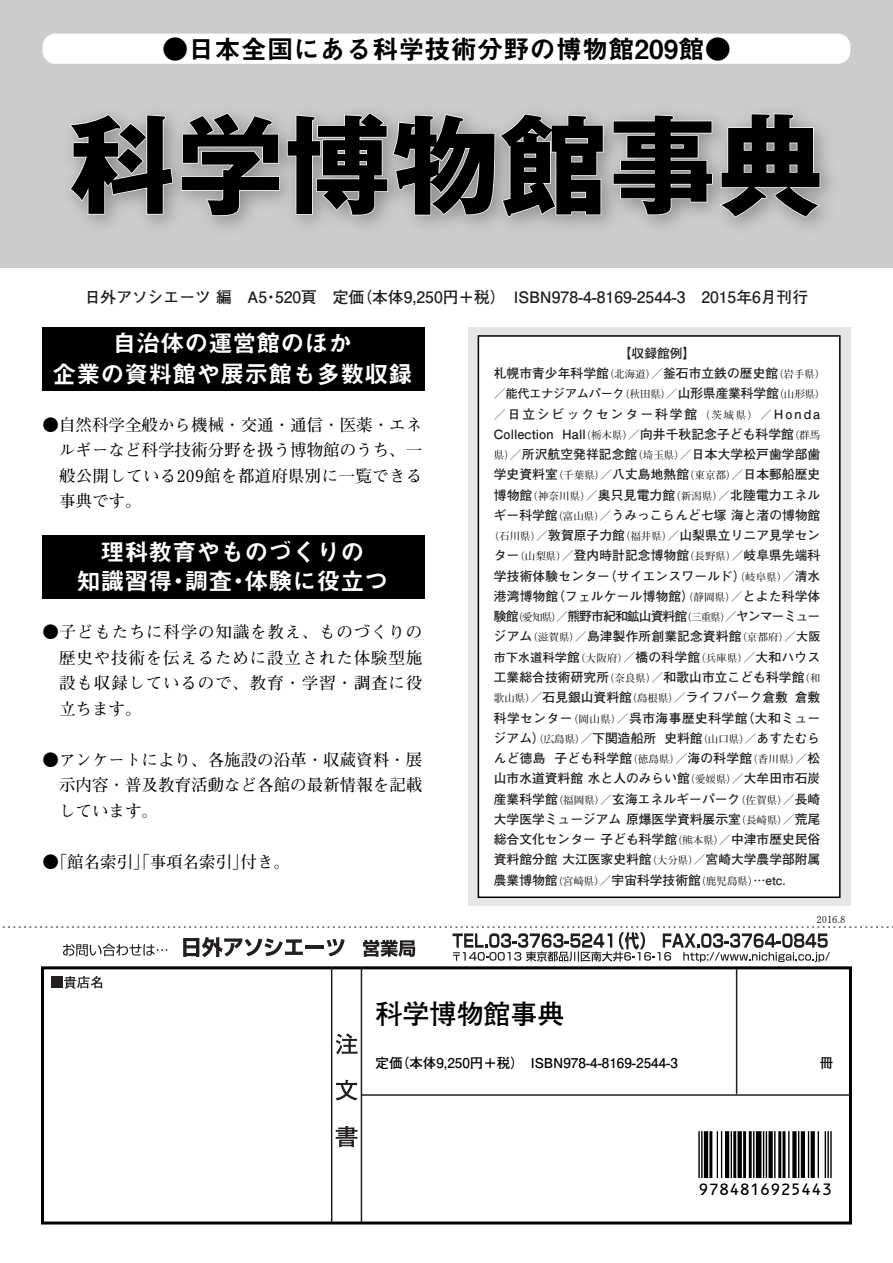
<style>
.page{position:relative;width:893px;height:1263px;background:#fff}
.page>*{position:absolute;margin:0;border:0;box-sizing:border-box;transform-origin:0 0}
.t1{font:700 108px "Gothic MB101 Pro";color:#000}
.t2{font:700 27px "Futo Go B101 Pro";color:#000}
.t3{font:26.25px "Midashi Go Pro MB31";color:#000}
.t4{font:24px/30.8px "Midashi Go Pro MB31";color:#fff;text-align:center}
.t5{font:700 16.5px/25.5px "Futo Min A101 Pro";color:#000;text-align:justify}
.t6{font:16.2px "OCRB";letter-spacing:-.085em;color:#000}
.t7{font:700 15.75px "Futo Go B101 Pro";color:#231f20}
.t8{font:700 13.5px "Futo Go B101 Pro";color:#000}
.t9{font:700 12.75px/20.2px "Futo Go B101 Pro";letter-spacing:.005em;color:#231f20;text-align:center}
.t10{font:700 12.75px "Futo Go B101 Pro";letter-spacing:-.065em;color:#231f20}
.t11{font:700 12.75px "Futo Go B101 Pro";letter-spacing:.035em;color:#231f20}
.t12{font:700 12.75px "Futo Go B101 Pro";letter-spacing:.155em;color:#231f20}
.t13{font:700 12px "Futo Go B101 Pro";letter-spacing:-.01em;color:#231f20}
.t14{font:700 9.75px "Futo Min A101 Pro";color:#231f20}
.s1{font-family:"Futo Min A101 Pro";font-size:10.5px}
.s2{font-size:12px}
.s3{font-size:12.75px}
</style>
<div class="page">
<div style="left:41px;top:966px;width:811px;height:258px;border:3px solid #000"></div>
<hr style="left:331px;top:967px;width:1px;height:255px;background:#231f20">
<hr style="left:361px;top:967px;width:1px;height:255px;background:#231f20">
<svg style="left:336px;top:1033px;width:21px;height:21px"></svg>
<svg style="left:336px;top:1080px;width:21px;height:20px"></svg>
<svg style="left:336px;top:1126px;width:21px;height:21px"></svg>
<div style="left:51px;top:976px;width:11px;height:12px;background:#231f20"></div>
<svg style="left:64px;top:976px;width:38px;height:13px"></svg>
<svg style="left:2px;top:926px;width:891px;height:36px"></svg>
<svg style="left:703px;top:1131px;width:124px;height:47px"></svg>
<hr style="left:698px;top:1131px;width:2px;height:47px;background:#000">
<hr style="left:701px;top:1131px;width:2px;height:47px;background:#000">
<hr style="left:704px;top:1131px;width:4px;height:47px;background:#000">
<hr style="left:709px;top:1131px;width:3px;height:47px;background:#000">
<hr style="left:717px;top:1131px;width:1px;height:47px;background:#000">
<hr style="left:721px;top:1131px;width:1px;height:47px;background:#000">
<hr style="left:725px;top:1131px;width:4px;height:47px;background:#000">
<hr style="left:731px;top:1131px;width:1px;height:47px;background:#000">
<hr style="left:733px;top:1131px;width:3px;height:47px;background:#000">
<div style="left:737px;top:1131px;width:5px;height:47px;background:#000"></div>
<hr style="left:743px;top:1131px;width:3px;height:47px;background:#000">
<hr style="left:749px;top:1131px;width:3px;height:47px;background:#000">
<hr style="left:753px;top:1131px;width:1px;height:47px;background:#000">
<div style="left:756px;top:1131px;width:5px;height:47px;background:#000"></div>
<hr style="left:763px;top:1131px;width:1px;height:47px;background:#000">
<hr style="left:766px;top:1131px;width:1px;height:47px;background:#000">
<div style="left:768px;top:1131px;width:5px;height:47px;background:#000"></div>
<hr style="left:774px;top:1131px;width:1px;height:47px;background:#000">
<hr style="left:778px;top:1131px;width:3px;height:47px;background:#000">
<hr style="left:782px;top:1131px;width:3px;height:47px;background:#000">
<hr style="left:788px;top:1131px;width:2px;height:47px;background:#000">
<div style="left:792px;top:1131px;width:5px;height:47px;background:#000"></div>
<hr style="left:798px;top:1131px;width:1px;height:47px;background:#000">
<hr style="left:801px;top:1131px;width:4px;height:47px;background:#000">
<hr style="left:808px;top:1131px;width:1px;height:47px;background:#000">
<svg style="left:811px;top:1131px;width:4px;height:47px"></svg>
<hr style="left:818px;top:1131px;width:1px;height:47px;background:#000">
<hr style="left:825px;top:1131px;width:1px;height:47px;background:#000">
<hr style="left:827px;top:1131px;width:2px;height:47px;background:#000">
<hr style="left:830px;top:1131px;width:2px;height:47px;background:#000">
<div style="left:0;top:0;width:893px;height:268px;background:#ccc"></div>
<div style="left:43px;top:34px;width:807px;height:30px;background:#fff;border-radius:13px"></div>
<hr style="left:736px;top:969px;width:1px;height:125px;background:#231f20">
<hr style="left:361px;top:1094px;width:489px;height:2px;background:#231f20">
<div style="left:43px;top:327px;width:382px;height:64px;background:#000"></div>
<div style="left:43px;top:535px;width:382px;height:63px;background:#000"></div>
<svg style="left:68px;top:113px;width:106px;height:102px"></svg>
<svg style="left:180px;top:112px;width:424px;height:106px"></svg>
<svg style="left:612px;top:113px;width:210px;height:106px"></svg>
<div style="left:468px;top:327px;width:382px;height:579px;background:#e6e6e6"></div>
<div style="left:477px;top:335px;width:364px;height:563px;background:#fff"></div>
<h3 class="t3" style="left:162px;top:28px;width:570px">●日本全国にある科学技術分野の博物館209館●</h3>
<h1 class="t1" style="left:68px;top:75px;width:757px">科学博物館事典</h1>
<p class="t7" style="left:85px;top:285px;width:725px">日外アソシエーツ編 A5・520頁 定価（本体9,250円＋税） ISBN978-4-8169-2544-3 2015年6月刊行</p>
<h3 class="t4" style="left:52px;top:325px;width:362px">自治体の運営館のほか<br>企業の資料館や展示館も多数収録</h3>
<p class="t5" style="left:59px;top:410px;width:365px;text-indent:-17px">●自然科学全般から機械・交通・通信・医薬・エネルギーなど科学技術分野を扱う博物館のうち、一般公開している209館を都道府県別に一覧できる事典です。</p>
<h3 class="t4" style="left:76px;top:535px;width:314px;line-height:28.5px">理科教育やものづくりの<br>知識習得・調査・体験に役立つ</h3>
<p class="t5" style="left:59px;top:617px;width:365px;text-indent:-17px">●子どもたちに科学の知識を教え、ものづくりの歴史や技術を伝えるために設立された体験型施設も収録しているので、教育・学習・調査に役立ちます。</p>
<p class="t5" style="left:59px;top:744px;width:365px;text-indent:-17px">●アンケートにより、各施設の沿革・収蔵資料・展示内容・普及教育活動など各館の最新情報を記載しています。</p>
<p class="t5" style="left:43px;top:846px;width:249px">●「館名索引」「事項名索引」付き。</p>
<p class="t9" style="left:494px;top:341px;width:333px">【収録館例】<br>札幌市青少年科学館<span class="s1">（北海道）</span><span class="s2">／</span>釜石市立鉄の歴史館<span class="s1">（岩手県）</span></p>
<p class="t13" style="left:494px;top:384px;width:333px">／能代エナジアムパーク<span class="s1">（秋田県）</span>／<span class="s3">山形県産業科学館</span><span class="s1">（山形県）</span></p>
<p class="t12" style="left:494px;top:404px;width:328px"><span class="s2">／</span>日立シビックセンター科学館<span class="s1">（茨城県）</span><span class="s2">／</span>Honda</p>
<p class="t9" style="left:494px;top:422px;width:328px">Collection Hal<span class="s1">（</span>l <span class="s1">栃木県）</span><span class="s2">／</span>向井千秋記念子ども科学館<span class="s1">（群馬</span></p>
<p class="t9" style="left:494px;top:443px;width:328px"><span class="s1">県）</span><span class="s2">／</span>所沢航空発祥記念館<span class="s1">（埼玉県）</span><span class="s2">／</span>日本大学松戸歯学部歯</p>
<p class="t9" style="left:494px;top:463px;width:328px">学史資料室<span class="s1">（千葉県）</span><span class="s2">／</span>八丈島地熱館<span class="s1">（東京都）</span><span class="s2">／</span>日本郵船歴史</p>
<p class="t9" style="left:494px;top:483px;width:328px">博物館<span class="s1">（神奈川県）</span><span class="s2">／</span>奥只見電力館<span class="s1">（新潟県）</span><span class="s2">／</span>北陸電力エネル</p>
<p class="t9" style="left:494px;top:503px;width:328px">ギー科学館<span class="s1">（富山県）</span><span class="s2">／</span>うみっこらんど七塚海と渚の博物館</p>
<p class="t9" style="left:489px;top:524px;width:333px"><span class="s1">（石川県）</span><span class="s2">／</span>敦賀原子力館<span class="s1">（福井県）</span><span class="s2">／</span>山梨県立リニア見学セン</p>
<p class="t9" style="left:494px;top:544px;width:328px">ター<span class="s1">（山梨県）</span><span class="s2">／</span>登内時計記念博物館<span class="s1">（長野県）</span><span class="s2">／</span>岐阜県先端科</p>
<p class="t9" style="left:494px;top:564px;width:328px">学技術体験センター（サイエンスワールド）<span class="s1">（岐阜県）</span><span class="s2">／</span>清水</p>
<p class="t9" style="left:494px;top:584px;width:328px">港湾博物館（フェルケール博物館）<span class="s1">（静岡県）</span><span class="s2">／</span>とよた科学体</p>
<p class="t10" style="left:494px;top:606px;width:328px">験館<span class="s1">（愛知県）</span><span class="s2">／</span>熊野市紀和鉱山資料館<span class="s1">（三重県）</span><span class="s2">／</span>ヤンマーミュー</p>
<p class="t9" style="left:494px;top:625px;width:328px">ジアム<span class="s1">（滋賀県）</span><span class="s2">／</span>島津製作所創業記念資料館<span class="s1">（京都府）</span><span class="s2">／大阪</span></p>
<p class="t9" style="left:494px;top:645px;width:328px"><span class="s2">市下水道科学</span>館<span class="s1">（大阪府）</span><span class="s2">／</span>橋の科学館<span class="s1">（兵庫県）</span><span class="s2">／</span>大和ハウス</p>
<p class="t9" style="left:494px;top:665px;width:328px">工業総合技術研究所<span class="s1">（奈良県）</span><span class="s2">／</span>和歌山市立こども科学館<span class="s1">（和</span></p>
<p class="t9" style="left:494px;top:686px;width:328px"><span class="s1">歌山県）</span><span class="s2">／</span>石見銀山資料館<span class="s1">（島根県）</span><span class="s2">／</span>ライフパーク倉敷倉敷</p>
<p class="t11" style="left:494px;top:707px;width:328px">科学センター<span class="s1">（岡山県）</span><span class="s2">／</span>呉市海事歴史科学館（大和ミュー</p>
<p class="t9" style="left:494px;top:726px;width:328px">ジアム）<span class="s1">（広島県）</span><span class="s2">／</span>下関造船所 史料館<span class="s1">（山口県）</span><span class="s2">／</span>あすたむら</p>
<p class="t9" style="left:494px;top:746px;width:328px">んど徳島 子ども科学館<span class="s1">（徳島県）</span><span class="s2">／</span>海の科学館<span class="s1">（香川県）</span><span class="s2">／</span>松</p>
<p class="t9" style="left:494px;top:767px;width:328px">山市水道資料館水と人のみらい館<span class="s1">（愛媛県）</span><span class="s2">／</span>大牟田市石炭</p>
<p class="t9" style="left:494px;top:787px;width:328px">産業科学館<span class="s1">（福岡県）</span><span class="s2">／</span>玄海エネルギーパーク<span class="s1">（佐賀県）</span><span class="s2">／</span>長崎</p>
<p class="t9" style="left:494px;top:807px;width:328px">大学医学ミュージアム原爆医学資料展示室<span class="s1">（長崎県）</span><span class="s2">／</span>荒尾</p>
<p class="t9" style="left:494px;top:827px;width:328px">総合文化センター子ども科学館<span class="s1">（熊本県）</span><span class="s2">／</span>中津市歴史民俗</p>
<p class="t9" style="left:494px;top:848px;width:328px">資料館分館大江医家史料館<span class="s1">（大分県）</span><span class="s2">／</span>宮崎大学農学部附属</p>
<p class="t9" style="left:494px;top:868px;width:293px">農業博物館<span class="s1">（宮崎県）</span><span class="s2">／</span>宇宙科学技術館<span class="s1">（鹿児島県）</span><span class="s2">…etc.</span></p>
<p class="t14" style="left:816px;top:911px;width:30px">2016.8</p>
<h2 class="t2" style="left:376px;top:992px;width:190px">科学博物館事典</h2>
<p class="t8" style="left:376px;top:1052px;width:304px">定価（本体9,250円＋税） ISBN978-4-8169-2544-3</p>
<p class="t8" style="left:820px;top:1052px;width:15px">冊</p>
<p class="t6" style="left:698px;top:1181px;width:136px">9784816925443</p>
</div>
